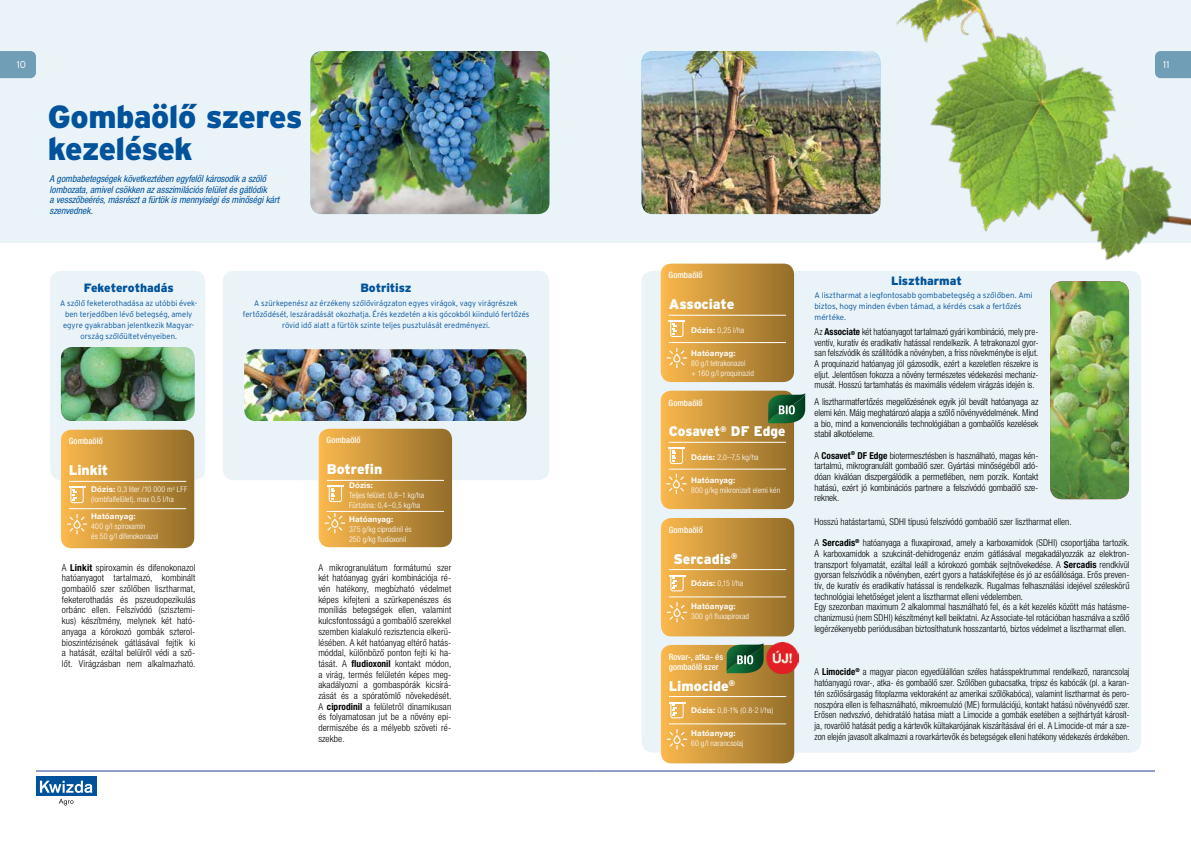
<style>
.page{position:relative;width:1191px;height:842px;background:#fff}
.page>*{position:absolute;margin:0;border:0;box-sizing:border-box;transform-origin:0 0}
.t1{font:900 32px/32px "Interstatehun";letter-spacing:-.02em;color:#00539b}
.t2{font:900 14px "Interstatehun";letter-spacing:-.005em;color:#fff}
.t3{font:900 14px "Interstatehun";letter-spacing:-.005em;color:#fff;scale:.96 1}
.t4{font:900 12px "Interstatehun";letter-spacing:-.005em;color:#00539b}
.t5{font:300 10px "Interstatehun";color:#fff;scale:.96 1}
.t6{font:300 condensed 9.5px/10.7px "Helvetica Neue LT Pro";color:#000;text-align:justify}
.t7{font:300 condensed 9.5px/10.7px "Helvetica Neue LT Pro";color:#000;text-align:justify;scale:.95 1}
.t8{font:italic condensed 9.5px/10.7px "Helvetica Neue LT Pro";color:#00539b}
.t9{font:500 condensed 8.7px/10.5px "Helvetica Neue LT Pro";letter-spacing:.01em;color:#fff}
.t10{font:300 8px/11px "Interstatehun";color:#00539b;text-align:center;scale:.95 1}
.t11{font:300 8px/11px "Interstatehun";color:#00539b;text-align:center;scale:.96 1}
.t12{font:300 8px/11px "Interstatehun";color:#00539b}
.t13{font:300 condensed 7.9px/10px "Helvetica Neue LT Pro";letter-spacing:.01em;color:#fff}
.t14{font:700 7.9px "Helvetica Neue LT Pro";letter-spacing:.02em;color:#fff}
.s1{font-weight:700;font-stretch:normal}
.s2{font-weight:700}
</style>
<div class="page">
<hr style="left:36px;top:771px;width:559px;height:1px;background:#25408f">
<hr style="left:595px;top:771px;width:560px;height:1px;background:#25408f">
<div style="left:36px;top:777px;width:60px;height:20px;background:#00539b"></div>
<svg style="left:40px;top:781px;width:52px;height:24px"></svg>
<div style="left:641px;top:271px;width:500px;height:481px;background:#eaf3f8;border-radius:11px"></div>
<div style="left:0;top:0;width:595px;height:242px;background:#eaf3f8"></div>
<div style="left:595px;top:0;width:596px;height:242px;background:#eaf3f8"></div>
<svg style="left:0;top:51px;width:36px;height:27px"></svg>
<div style="left:50px;top:271px;width:155px;height:209px;background:#eaf3f8;border-radius:11px"></div>
<div style="left:223px;top:271px;width:326px;height:209px;background:#eaf3f8;border-radius:11px"></div>
<img style="left:781px;top:0;width:410px;height:379px">
<img style="left:244px;top:349px;width:282px;height:72px">
<svg style="left:319px;top:429px;width:133px;height:118px;background:#c79541"></svg>
<img style="left:641px;top:51px;width:239px;height:163px">
<img style="left:310px;top:51px;width:239px;height:163px">
<img style="left:61px;top:347px;width:134px;height:74px">
<svg style="left:661px;top:518px;width:133px;height:118px;background:#c79541"></svg>
<svg style="left:660px;top:391px;width:145px;height:118px;background:#c29a4e"></svg>
<svg style="left:660px;top:264px;width:134px;height:118px;background:#c89642"></svg>
<svg style="left:61px;top:430px;width:133px;height:118px;background:#c79541"></svg>
<img style="left:1050px;top:281px;width:79px;height:218px">
<svg style="left:661px;top:643px;width:133px;height:120px;background:#c09645"></svg>
<img style="left:766px;top:643px;width:32px;height:30px">
<p class="t5" style="left:17px;top:59px;width:11px">10</p>
<p class="t5" style="left:1163px;top:59px;width:8px">11</p>
<h1 class="t1" style="left:48px;top:100px;width:256px">Gombaölő szeres kezelések</h1>
<p class="t8" style="left:50px;top:173px;width:231px">A gombabetegségek következtében egyfelől károsodik a szőlő lombozata, amivel csökken az asszimilációs felület és gátlódik<br>a vesszőbeérés, másrészt a fürtök is mennyiségi és minőségi kárt szenvednek.</p>
<p class="t4" style="left:84px;top:281px;width:91px">Feketerothadás</p>
<p class="t11" style="left:60px;top:298px;width:144px">A szőlő feketerothadása az utóbbi évek&shy;ben terjedőben lévő betegség, amely egyre gyakrabban jelentkezik Magyar&shy;ország szőlőültetvényeiben.</p>
<p class="t9" style="left:69px;top:436px;width:36px">Gombaölő</p>
<h2 class="t2" style="left:69px;top:462px;width:41px">Linkit</h2>
<p class="t13" style="left:91px;top:484px;width:98px"><span class="s1">Dózis:</span> 0,3 liter /10 000 m<sup>2</sup> LFF (lombfalfelület), max 0,5 l/ha</p>
<p class="t14" style="left:91px;top:511px;width:46px">Hatóanyag:</p>
<p class="t13" style="left:91px;top:521px;width:69px">400 g/l spiroxamin<br>és 50 g/l difenokonazol</p>
<p class="t6" style="left:62px;top:562px;width:135px">A <span class="s2">Linkit</span> spiroxamin és difenokonazol hatóanyagot tartalmazó, kombinált gombaölő szer szőlőben lisztharmat, feketerothadás és pszeudopezikulás orbánc ellen. Felszívódó (szisztemi&shy;kus) készítmény, melynek két ható&shy;anyaga a kórokozó gombák szterol&shy;bioszintézisének gátlásával fejtik ki a hatását, ezáltal belülről védi a sző&shy;lőt. Virágzásban nem alkalmazható.</p>
<p class="t4" style="left:360px;top:281px;width:53px">Botritisz</p>
<p class="t10" style="left:243px;top:298px;width:303px">A szürkepenész az érzékeny szőlővirágzaton egyes virágok, vagy virágrészek fertőződését, leszáradását okozhatja. Érés kezdetén a kis gócokból kiinduló fertőzés rövid idő alatt a fürtök szinte teljes pusztulását eredményezi.</p>
<p class="t9" style="left:326px;top:435px;width:36px">Gombaölő</p>
<h2 class="t2" style="left:327px;top:461px;width:57px">Botrefin</h2>
<p class="t14" style="left:349px;top:481px;width:26px">Dózis:</p>
<p class="t13" style="left:349px;top:490px;width:77px">Teljes felület: 0,8–1 kg/ha<br>Fürtzóna: 0,4–0,5 kg/ha</p>
<p class="t14" style="left:349px;top:515px;width:46px">Hatóanyag:</p>
<p class="t13" style="left:349px;top:524px;width:64px">375 g/kg ciprodinil és<br>250 g/kg fludioxonil</p>
<p class="t6" style="left:318px;top:562px;width:134px">A mikrogranulátum formátumú szer két hatóanyag gyári kombinációja ré&shy;vén hatékony, megbízható védelmet képes kifejteni a szürkepenészes és moníliás betegségek ellen, valamint kulcsfontosságú a gombaölő szerekkel szemben kialakuló rezisztencia elkerü&shy;lésében. A két hatóanyag eltérő hatás&shy;móddal, különböző ponton fejti ki ha&shy;tását. A <span class="s2">fludioxonil</span> kontakt módon, a virág, termés felületén képes meg&shy;akadályozni a gombaspórák kicsírá&shy;zását és a spóratömlő növekedését.<br>A <span class="s2">ciprodinil</span> a felületről dinamikusan és folyamatosan jut be a növény epi&shy;dermiszébe és a mélyebb szöveti ré&shy;szekbe.</p>
<p class="t9" style="left:668px;top:270px;width:36px">Gombaölő</p>
<h2 class="t2" style="left:668px;top:296px;width:67px">Associate</h2>
<p class="t13" style="left:691px;top:326px;width:54px"><span class="s1">Dózis:</span> 0,25 l/ha</p>
<p class="t14" style="left:691px;top:348px;width:46px">Hatóanyag:</p>
<p class="t13" style="left:691px;top:358px;width:64px">80 g/l tetrakonazol<br>+ 160 g/l proquinazid</p>
<p class="t9" style="left:668px;top:397px;width:36px">Gombaölő</p>
<h2 class="t3" style="left:668px;top:423px;width:123px">Cosavet<sup>®</sup> DF Edge</h2>
<p class="t13" style="left:691px;top:453px;width:69px"><span class="s1">Dózis:</span> 2,0–7,5 kg/ha</p>
<p class="t14" style="left:691px;top:475px;width:46px">Hatóanyag:</p>
<p class="t13" style="left:691px;top:485px;width:91px">800 g/kg mikronizalt elemi kén</p>
<p class="t9" style="left:668px;top:524px;width:36px">Gombaölő</p>
<h2 class="t2" style="left:673px;top:551px;width:66px">Sercadis<sup>®</sup></h2>
<p class="t13" style="left:691px;top:578px;width:53px"><span class="s1">Dózis:</span> 0,15 l/ha</p>
<p class="t14" style="left:691px;top:601px;width:46px">Hatóanyag:</p>
<p class="t13" style="left:691px;top:611px;width:59px">300 g/l fluxapiroxad</p>
<p class="t9" style="left:668px;top:651px;width:56px">Rovar-, atka- és gombaölő szer</p>
<h2 class="t2" style="left:669px;top:678px;width:68px">Limocide<sup>®</sup></h2>
<p class="t13" style="left:691px;top:705px;width:84px"><span class="s1">Dózis:</span> 0,8-1% (0.8-2 l/ha)</p>
<p class="t14" style="left:691px;top:728px;width:46px">Hatóanyag:</p>
<p class="t13" style="left:691px;top:738px;width:54px">60 g/l narancsolaj</p>
<p class="t4" style="left:891px;top:273px;width:72px">Lisztharmat</p>
<p class="t12" style="left:814px;top:290px;width:219px">A lisztharmat a legfontosabb gombabetegség a szőlőben. Ami biztos, hogy minden évben támad, a kérdés csak a fertőzés mértéke.</p>
<p class="t7" style="left:814px;top:326px;width:237px">Az <span class="s2">Associate</span> két hatóanyagot tartalmazó gyári kombináció, mely pre&shy;ventív, kuratív és eradikatív hatással rendelkezik. A tetrakonazol gyor&shy;san felszívódik és szállítódik a növényben, a friss növekménybe is eljut.<br>A proquinazid hatóanyag jól gázosodik, ezért a kezeletlen részekre is eljut. Jelentősen fokozza a növény természetes védekezési mechaniz&shy;musát. Hosszú tartamhatás és maximális védelem virágzás idején is.</p>
<p class="t6" style="left:814px;top:396px;width:225px">A lisztharmatfertőzés megelőzésének egyik jól bevált hatóanyaga az elemi kén. Máig meghatározó alapja a szőlő növényvédelmének. Mind a bio, mind a konvencionális technológiában a gombaölős kezelések stabil alkotóeleme.</p>
<p class="t6" style="left:814px;top:450px;width:225px">A <span class="s2">Cosavet</span><sup>®</sup> <span class="s2">DF Edge</span> biotermesztésben is használható, magas kén&shy;tartalmú, mikrogranulált gombaölő szer. Gyártási minőségéből adó&shy;dóan kiválóan diszpergálódik a permetlében, nem porzik. Kontakt hatású, ezért jó kombinációs partnere a felszívódó gombaölő sze&shy;reknek.</p>
<p class="t6" style="left:814px;top:516px;width:258px">Hosszú hatástartamú, SDHI típusú felszívódó gombaölő szer lisztharmat ellen.</p>
<p class="t6" style="left:814px;top:537px;width:316px;text-align:left">A <span class="s2">Sercadis</span><sup>®</sup> hatóanyaga a fluxapiroxad, amely a karboxamidok (SDHI) csoportjába tartozik.<br>A karboxamidok a szukcinát-dehidrogenáz enzim gátlásával megakadályozzák az elektron&shy;transzport folyamatát, ezáltal leáll a kórokozó gombák sejtnövekedése. A <span class="s2">Sercadis</span> rendkívül gyorsan felszívódik a növényben, ezért gyors a hatáskifejtése és jó az esőállósága. Erős preven&shy;tív, de kuratív és eradikatív hatással is rendelkezik. Rugalmas felhasználási idejével széleskörű technológiai lehetőséget jelent a lisztharmat elleni védelemben.<br>Egy szezonban maximum 2 alkalommal használható fel, és a két kezelés között más hatásme&shy;chanizmusú (nem SDHI) készítményt kell beiktatni. Az Associate-tel rotációban használva a szőlő legérzékenyebb periódusában biztosíthatunk hosszantartó, biztos védelmet a lisztharmat ellen.</p>
<p class="t7" style="left:814px;top:667px;width:333px">A <span class="s2">Limocide</span><sup>®</sup> a magyar piacon egyedülállóan széles hatásspektrummal rendelkező, narancsolaj hatóanyagú rovar-, atka- és gombaölő szer. Szőlőben gubacsatka, tripsz és kabócák (pl. a karan&shy;tén szőlősárgaság fitoplazma vektoraként az amerikai szőlőkabóca), valamint lisztharmat és pero&shy;noszpóra ellen is felhasználható, mikroemulzió (ME) formulációjú, kontakt hatású növényvédő szer.<br>Erősen nedvszívó, dehidratáló hatása miatt a Limocide a gombák esetében a sejthártyát károsít&shy;ja, rovarölő hatását pedig a kártevők kültakarójának kiszárításával éri el. A Limocide-ot már a sze&shy;zon elején javasolt alkalmazni a rovarkártevők és betegségek elleni hatékony védekezés érdekében.</p>
</div>
